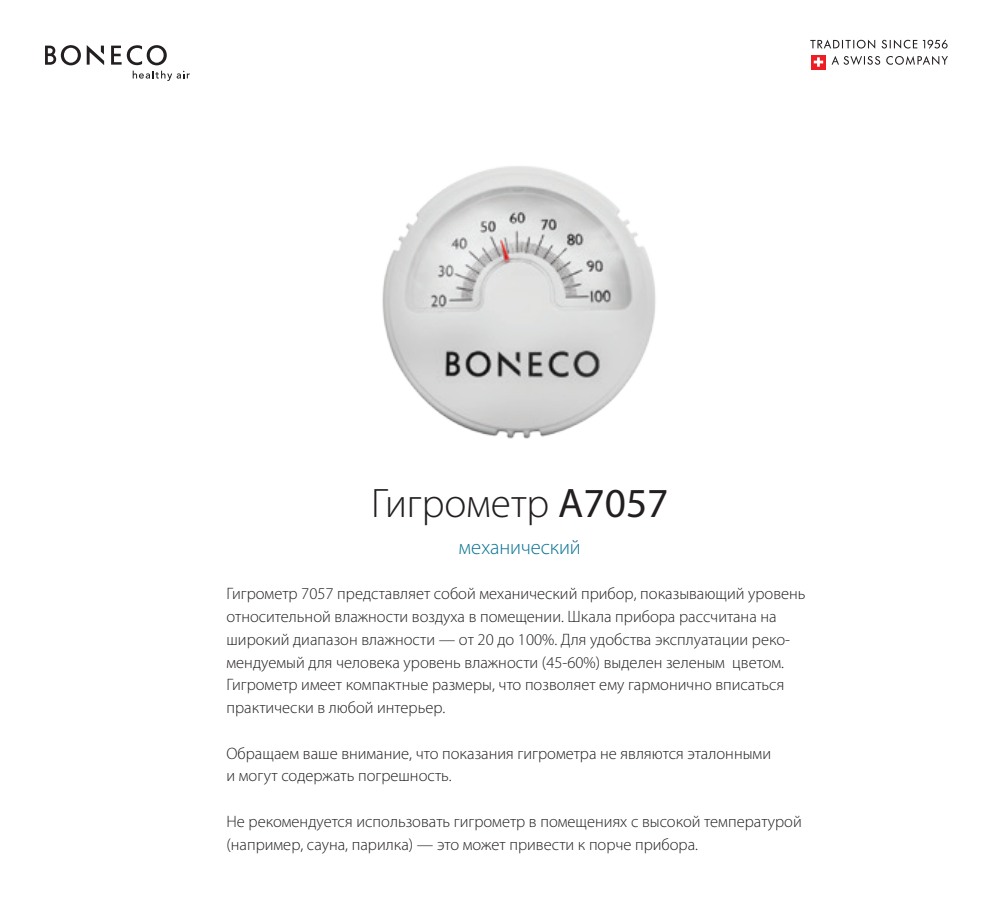
<style>
.page{position:relative;width:993px;height:922px;background:#fff}
.page>*{position:absolute;margin:0;border:0;box-sizing:border-box;transform-origin:0 0}
.t1{font:300 41.38px "Myriad Pro";color:#231f20}
.t2{font:300 20.62px "Myriad Pro";letter-spacing:-.005em;color:#087393}
.t3{font:300 16.5px/22.8px "Myriad Pro";color:#231f20}
.s1{font-weight:400}
</style>
<div class="page">
<img style="left:382px;top:166px;width:274px;height:273px">
<svg style="left:87px;top:45px;width:17px;height:20px"></svg>
<svg style="left:111px;top:45px;width:56px;height:20px"></svg>
<svg style="left:45px;top:45px;width:36px;height:20px"></svg>
<svg style="left:133px;top:71px;width:57px;height:10px"></svg>
<svg style="left:831px;top:56px;width:116px;height:9px"></svg>
<svg style="left:810px;top:40px;width:137px;height:9px"></svg>
<div style="left:810px;top:55px;width:15px;height:14px;background:#ee1d23"></div>
<svg style="left:813px;top:57px;width:9px;height:10px"></svg>
<h1 class="t1" style="left:371px;top:478px;width:299px">Гигрометр <span class="s1">A7057</span></h1>
<p class="t2" style="left:458px;top:534px;width:123px">механический</p>
<p class="t3" style="left:226px;top:582px;width:580px">Гигрометр 7057 представляет собой механический прибор, показывающий уровень относительной влажности воздуха в помещении. Шкала прибора рассчитана на широкий диапазон влажности — от 20 до 100%. Для удобства эксплуатации реко&shy;мендуемый для человека уровень влажности (45-60%) выделен зеленым цветом.<br>Гигрометр имеет компактные размеры, что позволяет ему гармонично вписаться практически в любой интерьер.</p>
<p class="t3" style="left:226px;top:741px;width:546px">Обращаем ваше внимание, что показания гигрометра не являются эталонными и могут содержать погрешность.</p>
<p class="t3" style="left:226px;top:809px;width:576px">Не рекомендуется использовать гигрометр в помещениях с высокой температурой (например, сауна, парилка) — это может привести к порче прибора.</p>
</div>
